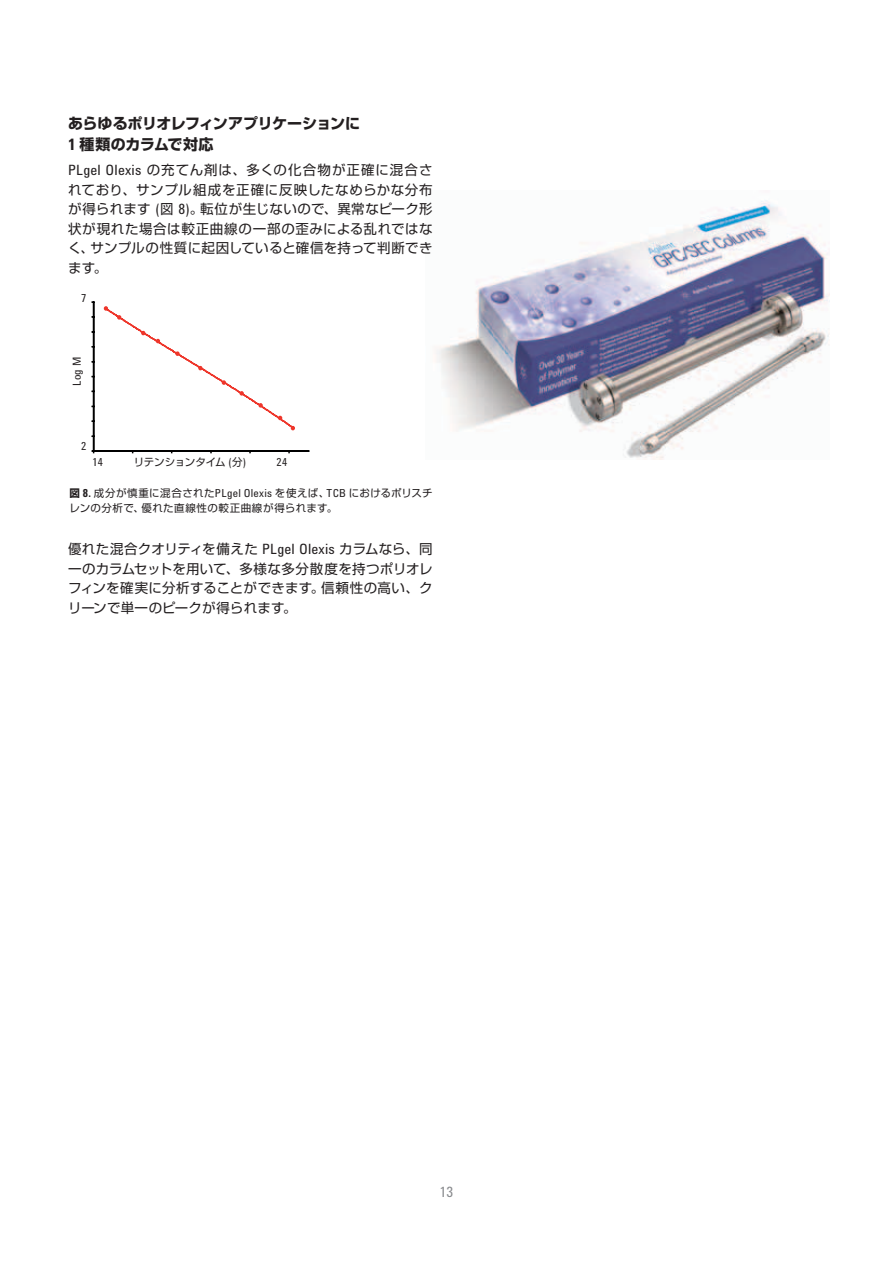
<style>
.page{position:relative;width:893px;height:1263px;background:#fff}
.page>*{position:absolute;margin:0;border:0;box-sizing:border-box;transform-origin:0 0}
.t1{font:700 15px/21px "Shin Go Pro";letter-spacing:-.02em;color:#231f20}
.t2{font:14.55px "Agilent Condensed CFF";color:#888a8d}
.t3{font:13.5px/19.5px "Shin Go Pro";letter-spacing:.02em;color:#231f20;text-align:justify}
.t4{font:11.4px "Agilent Condensed CFF";letter-spacing:.025em;color:#231f20}
.t5{font:10.5px/15px "Shin Go Pro";letter-spacing:.035em;color:#231f20}
.t6{font:10.5px "Shin Go Pro";letter-spacing:-.025em;color:#231f20}
.s1{font-family:"Agilent Condensed CFF";font-size:16.2px}
.s2{font-family:"Agilent Condensed CFF";font-size:14.55px}
.s3{font-family:"Agilent Condensed CFF";font-size:11.4px}
.s4{font-weight:700}
.s5{font-family:"Agilent Condensed CFF";font-weight:700;font-size:11.4px}
</style>
<div class="page">
<img style="left:436px;top:200px;width:394px;height:260px">
<hr style="left:93px;top:302px;width:1px;height:149px;background:#000">
<hr style="left:94px;top:450px;width:215px;height:2px;background:#000">
<svg style="left:104px;top:306px;width:191px;height:124px"></svg>
<p class="t1" style="left:68px;top:112px;width:294px">あらゆるポリオレフィンアプリケーションに<br><span class="s1">1</span> 種類のカラムで対応</p>
<p class="t3" style="left:68px;top:159px;width:366px"><span class="s2">PLgel Olexis</span> の充てん剤は、多くの化合物が正確に混合されており、サンプル組成を正確に反映したなめらかな分布が得られます <span class="s2">(</span>図 <span class="s2">8)</span>。転位が生じないので、異常なピーク形状が現れた場合は較正曲線の一部の歪みによる乱れではなく、サンプルの性質に起因していると確信を持って判断できます。</p>
<p class="t4" style="left:81px;top:289px;width:7px">7</p>
<p class="t4" style="left:68px;top:386px;width:30px;rotate:-90deg">Log M</p>
<p class="t4" style="left:81px;top:437px;width:7px">2</p>
<p class="t4" style="left:92px;top:454px;width:12px">14</p>
<p class="t6" style="left:134px;top:454px;width:114px">リテンションタイム <span class="s3">(</span>分<span class="s3">)</span></p>
<p class="t4" style="left:277px;top:454px;width:12px">24</p>
<p class="t5" style="left:70px;top:485px;width:365px"><span class="s4">図</span> <span class="s5">8.</span> 成分が慎重に混合された<span class="s3">PLgel Olexis</span> を使えば、<span class="s3">TCB</span> におけるポリスチレンの分析で、優れた直線性の較正曲線が得られます。</p>
<p class="t3" style="left:68px;top:538px;width:366px">優れた混合クオリティを備えた <span class="s2">PLgel Olexis</span> カラムなら、同一のカラムセットを用いて、多様な多分散度を持つポリオレフィンを確実に分析することができます。信頼性の高い、クリーンで単一のピークが得られます。</p>
<p class="t2" style="left:440px;top:1181px;width:15px">13</p>
</div>
